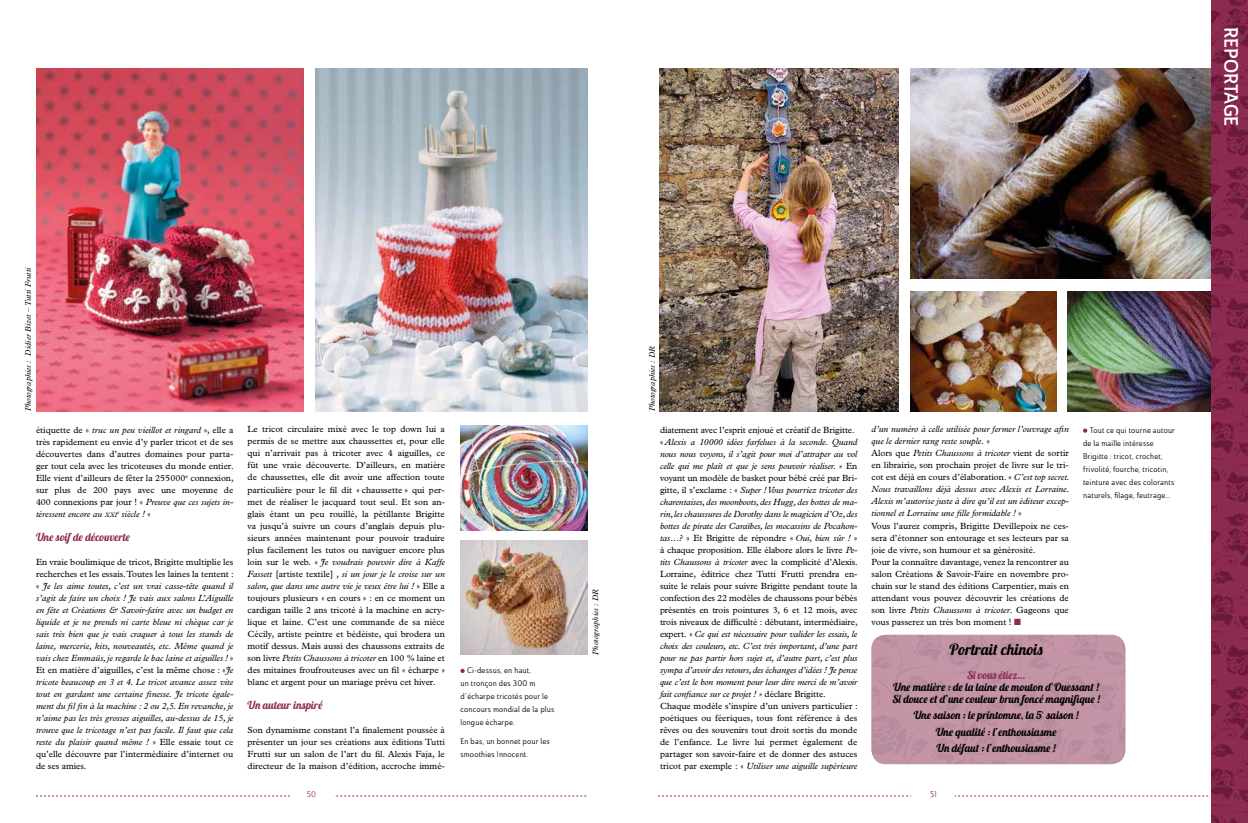
<style>
.page{position:relative;width:1248px;height:823px;background:#fff}
.page>*{position:absolute;margin:0;border:0;box-sizing:border-box;transform-origin:0 0}
.t1{font:19px "Ainslie Con Dem";color:#fff}
.t2{font:15.5px "Lobster 1.4";color:#000}
.t3{font:11px/16.2px "Lobster 1.4";letter-spacing:.05em;color:#000;text-align:center}
.t4{font:11px/12px "Lobster 1.4";letter-spacing:.015em;color:#000}
.t5{font:11px "Lobster 1.4";color:#8d2b52}
.t6{font:9px/12px "Plantin";color:#000;text-align:justify}
.t7{font:italic 9px/12px "Plantin";color:#000;text-align:justify}
.t8{font:8px/13px "Ainslie Con Reg";letter-spacing:.02em;color:#000}
.t9{font:italic 8px "Plantin";letter-spacing:.015em;color:#000}
.t10{font:8px "Ainslie Con Reg";color:#8d2b52}
.s1{font-style:italic}
.s2{font-style:italic;font-size:6.3px}
.s3{font-style:normal}
.s4{color:#8d2b52}
</style>
<div class="page">
<img style="left:910px;top:69px;width:301px;height:209px">
<img style="left:910px;top:291px;width:146px;height:120px">
<img style="left:1067px;top:291px;width:144px;height:120px">
<svg style="left:1083px;top:428px;width:4px;height:4px"></svg>
<img style="left:659px;top:69px;width:239px;height:342px">
<svg style="left:871px;top:634px;width:254px;height:136px;background:#c397a8"></svg>
<svg style="left:658px;top:795px;width:549px;height:1px"></svg>
<div style="left:911px;top:784px;width:44px;height:19px;background:#fff"></div>
<img style="left:1211px;top:0;width:36px;height:822px">
<img style="left:316px;top:69px;width:271px;height:342px">
<svg style="left:460px;top:668px;width:4px;height:4px"></svg>
<img style="left:36px;top:69px;width:268px;height:342px">
<img style="left:460px;top:425px;width:127px;height:105px">
<img style="left:460px;top:540px;width:127px;height:114px">
<svg style="left:36px;top:795px;width:550px;height:1px"></svg>
<div style="left:289px;top:784px;width:44px;height:19px;background:#fff"></div>
<h1 class="t1" style="left:1243px;top:27px;width:100px;rotate:90deg">REPORTAGE</h1>
<p class="t9" style="left:24px;top:411px;width:145px;rotate:-90deg">Photographies : Didier Bizet – Tutti Frutti</p>
<p class="t6" style="left:36px;top:423px;width:199px">étiquette de « <span class="s1">truc un peu vieillot et ringard</span> », elle a très rapidement eu envie d’y parler tricot et de ses découvertes dans d’autres domaines pour parta&shy;ger tout cela avec les tricoteuses du monde entier.<br>Elle vient d’ailleurs de fêter la 255000<sup>e</sup> connexion, sur plus de 200 pays avec une moyenne de 400 connexions par jour ! « <span class="s1">Preuve que ces sujets in&shy;téressent encore au</span> <span class="s2">xxi</span><sup>e</sup> <span class="s1">siècle !</span> »</p>
<p class="t5" style="left:36px;top:529px;width:95px">Une soif de découverte</p>
<p class="t7" style="left:36px;top:555px;width:199px"><span class="s3">En vraie boulimique de tricot, Brigitte multiplie les recherches et les essais. Toutes les laines la tentent : «</span> Je les aime toutes, c’est un vrai casse-tête quand il s’agit de faire un choix ! Je vais aux salons L’Aiguille en fête et Créations &amp; Savoir-faire avec un budget en liquide et je ne prends ni carte bleue ni chèque car je sais très bien que je vais craquer à tous les stands de laine, mercerie, kits, nouveautés, etc. Même quand je vais chez Emmaüs, je regarde le bac laine et aiguilles ! <span class="s3">» Et en matière d’aiguilles, c’est la même chose : «</span>Je tricote beaucoup en 3 et 4. Le tricot avance assez vite tout en gardant une certaine finesse. Je tricote égale&shy;ment du fil fin à la machine : 2 ou 2,5. En revanche, je n’aime pas les très grosses aiguilles, au-dessus de 15, je trouve que le tricotage n’est pas facile. Il faut que cela reste du plaisir quand même ! <span class="s3">» Elle essaie tout ce qu’elle découvre par l’intermédiaire d’internet ou de ses amies.</span></p>
<p class="t6" style="left:247px;top:423px;width:199px">Le tricot circulaire mixé avec le top down lui a permis de se mettre aux chaussettes et, pour elle qui n’arrivait pas à tricoter avec 4 aiguilles, ce fût une vraie découverte. D’ailleurs, en matière de chaussettes, elle dit avoir une affection toute particulière pour le fil dit « chaussette » qui per&shy;met de réaliser le jacquard tout seul. Et son an&shy;glais étant un peu rouillé, la pétillante Brigitte va jusqu’à suivre un cours d’anglais depuis plu&shy;sieurs années maintenant pour pouvoir traduire plus facilement les tutos ou naviguer encore plus loin sur le web. « <span class="s1">Je voudrais pouvoir dire à Kaffe Fassett</span> [artiste textile] <span class="s1">, si un jour je le croise sur un salon, que dans une autre vie je veux être lui !</span> » Elle a toujours plusieurs « en cours » : en ce moment un cardigan taille 2 ans tricoté à la machine en acry&shy;lique et laine. C’est une commande de sa nièce Cécily, artiste peintre et bédéiste, qui brodera un motif dessus. Mais aussi des chaussons extraits de son livre <span class="s1">Petits Chaussons à tricoter</span> en 100 % laine et des mitaines froufrouteuses avec un fil « écharpe » blanc et argent pour un mariage prévu cet hiver.</p>
<p class="t5" style="left:247px;top:697px;width:76px">Un auteur inspiré</p>
<p class="t6" style="left:247px;top:723px;width:199px">Son dynamisme constant l’a finalement poussée à présenter un jour ses créations aux éditions Tutti Frutti sur un salon de l’art du fil. Alexis Faja, le directeur de la maison d’édition, accroche immé-</p>
<p class="t10" style="left:307px;top:789px;width:11px">50</p>
<p class="t8" style="left:460px;top:663px;width:95px;text-indent:7px">Ci-dessus, en haut,<br>un tronçon des 300 m d’écharpe tricotés pour le concours mondial de la plus longue écharpe.</p>
<p class="t8" style="left:460px;top:734px;width:91px">En bas, un bonnet pour les smoothies Innocent.</p>
<p class="t9" style="left:590px;top:654px;width:67px;rotate:-90deg">Photographies : DR</p>
<p class="t9" style="left:647px;top:411px;width:67px;rotate:-90deg">Photographies : DR</p>
<p class="t6" style="left:660px;top:423px;width:199px;text-align:left">diatement avec l’esprit enjoué et créatif de Brigitte. « <span class="s1">Alexis a 10000 idées farfelues à la seconde. Quand nous nous voyons, il s’agit pour moi d’attraper au vol celle qui me plaît et que je sens pouvoir réaliser. »</span> En voyant un modèle de basket pour bébé créé par Bri&shy;gitte, il s’exclame : « <span class="s1">Super ! Vous pourriez tricoter des charentaises, des moonboots, des Hugg, des bottes de ma&shy;rin, les chaussures de Dorothy dans le magicien d’Oz, des bottes de pirate des Caraïbes, les mocassins de Pocahon&shy;tas…?</span> » Et Brigitte de répondre « <span class="s1">Oui, bien sûr !</span> » à chaque proposition. Elle élabore alors le livre <span class="s1">Pe&shy;tits Chaussons à tricoter</span> avec la complicité d’Alexis.<br>Lorraine, éditrice chez Tutti Frutti prendra en&shy;suite le relais pour suivre Brigitte pendant toute la confection des 22 modèles de chaussons pour bébés présentés en trois pointures 3, 6 et 12 mois, avec trois niveaux de difficulté : débutant, intermédiaire, expert. « <span class="s1">Ce qui est nécessaire pour valider les essais, le choix des couleurs, etc. C’est très important, d’une part pour ne pas partir hors sujet et, d’autre part, c’est plus sympa d’avoir des retours, des échanges d’idées ! Je pense que c’est le bon moment pour leur dire merci de m’avoir fait confiance sur ce projet ! »</span> déclare Brigitte.<br>Chaque modèle s’inspire d’un univers particulier : poétiques ou féeriques, tous font référence à des rêves ou des souvenirs tout droit sortis du monde de l’enfance. Le livre lui permet également de partager son savoir-faire et de donner des astuces tricot par exemple : « <span class="s1">Utiliser une aiguille supérieure</span></p>
<p class="t6" style="left:871px;top:423px;width:200px;text-align:left"><span class="s1">d’un numéro à celle utilisée pour fermer l’ouvrage afin que le dernier rang reste souple.</span> »<br>Alors que <span class="s1">Petits Chaussons à tricoter</span> vient de sortir en librairie, son prochain projet de livre sur le tri&shy;cot est déjà en cours d’élaboration. « <span class="s1">C’est top secret.<br>Nous travaillons déjà dessus avec Alexis et Lorraine.<br>Alexis m’autorise juste à dire qu’il est un éditeur excep&shy;tionnel et Lorraine une fille formidable !</span> »<br>Vous l’aurez compris, Brigitte Devillepoix ne ces&shy;sera d’étonner son entourage et ses lecteurs par sa joie de vivre, son humour et sa générosité.<br>Pour la connaître davantage, venez la rencontrer au salon Créations &amp; Savoir-Faire en novembre pro&shy;chain sur le stand des éditions Carpentier, mais en attendant vous pouvez découvrir les créations de son livre <span class="s1">Petits Chaussons à tricoter</span>. Gageons que vous passerez un très bon moment ! <span class="s4">■</span></p>
<p class="t8" style="left:1082px;top:423px;width:93px;text-indent:7px">Tout ce qui tourne autour de la maille intéresse<br>Brigitte : tricot, crochet, frivolité, fourche, tricotin, teinture avec des colorants naturels, filage, feutrage…</p>
<h2 class="t2" style="left:949px;top:639px;width:94px">Portrait chinois</h2>
<p class="t5" style="left:966px;top:667px;width:60px">Si vous étiez…</p>
<p class="t4" style="left:892px;top:680px;width:209px">Une matière : de la laine de mouton d’Ouessant !<br>Si douce et d’une couleur brun foncé magnifique !</p>
<p class="t3" style="left:913px;top:706px;width:166px">Une saison : le printomne, la 5<sup>°</sup> saison !<br>Une qualité : l’enthousiasme<br>Un défaut : l’enthousiasme !</p>
<p class="t10" style="left:930px;top:789px;width:8px">51</p>
</div>
